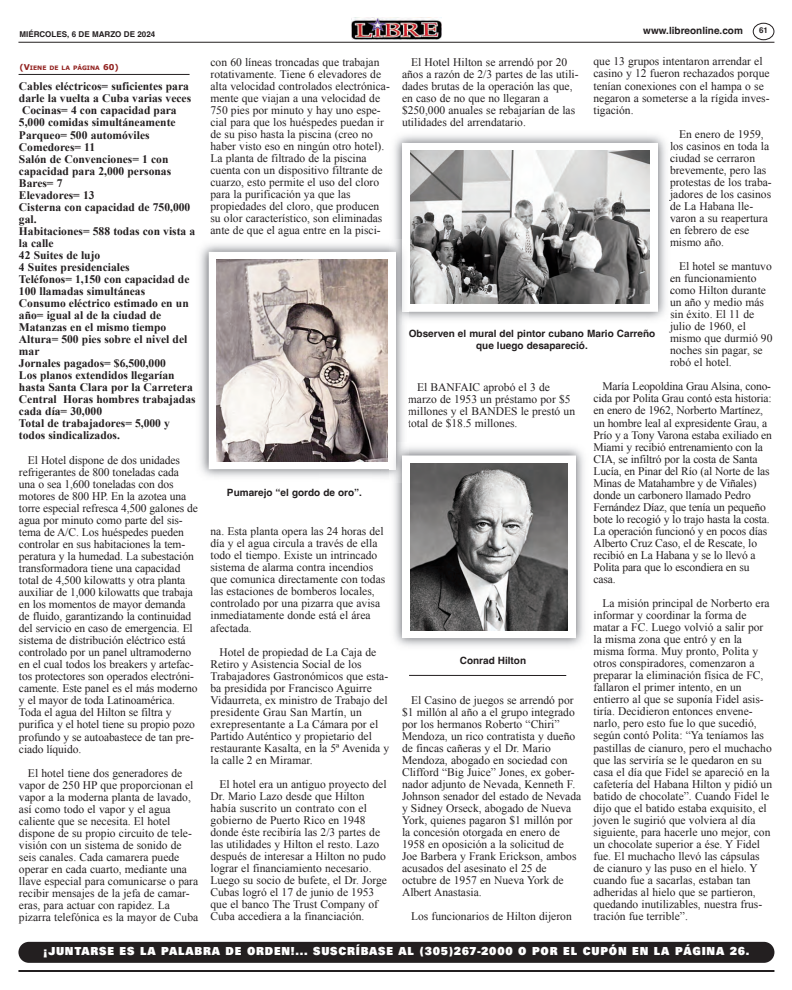
<style>
.page{position:relative;width:792px;height:990px;background:#fff}
.page>*{position:absolute;margin:0;border:0;box-sizing:border-box;transform-origin:0 0}
.t1{font:12px "Univers Ultra Bold DTC";letter-spacing:.065em;color:#fff;scale:.92 1}
.t2{font:11.5px/12px "Times New Roman";color:#231f20}
.t3{font:700 11.5px/12px "Times New Roman";color:#231f20}
.t4{font:700 10px/12px "Helvetica";color:#231f20;text-align:center}
.t5{font:700 8px "Helvetica";color:#231f20}
.t6{font:700 6px "Verdana";color:#91211f}
.s1{font-size:8px}
</style>
<div class="page">
<hr style="left:18px;top:42px;width:756px;height:1px;background:#231f20">
<img style="left:352px;top:17px;width:89px;height:23px">
<svg style="left:753px;top:23px;width:21px;height:17px"></svg>
<hr style="left:18px;top:970px;width:756px;height:2px;background:#231f20">
<div style="left:18px;top:942px;width:756px;height:21px;background:#231f20;border-radius:10px"></div>
<hr style="left:19px;top:74px;width:171px;height:1px;background:#231f20">
<img style="left:394px;top:135px;width:272px;height:185px">
<svg style="left:669px;top:142px;width:2px;height:68px"></svg>
<svg style="left:670px;top:278px;width:1px;height:28px"></svg>
<img style="left:410px;top:151px;width:240px;height:153px">
<img style="left:200px;top:244px;width:190px;height:233px">
<img style="left:396px;top:324px;width:8px;height:119px">
<svg style="left:408px;top:398px;width:1px;height:28px"></svg>
<img style="left:390px;top:239px;width:12px;height:85px">
<svg style="left:402px;top:312px;width:7px;height:12px"></svg>
<img style="left:402px;top:239px;width:7px;height:73px">
<img style="left:217px;top:260px;width:171px;height:201px">
<img style="left:391px;top:443px;width:193px;height:204px">
<img style="left:391px;top:443px;width:5px;height:26px">
<img style="left:410px;top:463px;width:158px;height:167px">
<hr style="left:409px;top:675px;width:157px;height:1px;background:#231f20">
<p class="t5" style="left:19px;top:31px;width:137px">MIÉRCOLES, 6 DE MARZO DE 2024</p>
<p class="t4" style="left:643px;top:26px;width:101px">www.libreonline.com</p>
<p class="t5" style="left:759px;top:26px;width:10px">61</p>
<p class="t6" style="left:19px;top:64px;width:101px"><span class="s1">(V</span>IENE DE LA PÁGINA <span class="s1">60)</span></p>
<p class="t3" style="left:19px;top:80px;width:178px">Cables eléctricos= suficientes para darle la vuelta a Cuba varias veces<br>Cocinas= 4 con capacidad para<br>5,000 comidas simultáneamente<br>Parqueo= 500 automóviles<br>Comedores= 11<br>Salón de Convenciones= 1 con capacidad para 2,000 personas<br>Bares= 7<br>Elevadores= 13<br>Cisterna con capacidad de 750,000 gal.<br>Habitaciones= 588 todas con vista a la calle<br>42 Suites de lujo<br>4 Suites presidenciales<br>Teléfonos= 1,150 con capacidad de<br>100 llamadas simultáneas<br>Consumo eléctrico estimado en un año= igual al de la ciudad de<br>Matanzas en el mismo tiempo<br>Altura= 500 pies sobre el nivel del mar<br>Jornales pagados= $6,500,000<br>Los planos extendidos llegarían hasta Santa Clara por la Carretera<br>Central Horas hombres trabajadas cada día= 30,000<br>Total de trabajadores= 5,000 y todos sindicalizados.</p>
<p class="t2" style="left:19px;top:454px;width:180px;text-indent:9px">El Hotel dispone de dos unidades refrigerantes de 800 toneladas cada una o sea 1,600 toneladas con dos motores de 800 HP. En la azotea una torre especial refresca 4,500 galones de agua por minuto como parte del sis&shy;tema de A/C. Los huéspedes pueden controlar en sus habitaciones la tem&shy;peratura y la humedad. La subestación transformadora tiene una capacidad total de 4,500 kilowatts y otra planta auxiliar de 1,000 kilowatts que trabaja en los momentos de mayor demanda de fluido, garantizando la continuidad del servicio en caso de emergencia. El sistema de distribución eléctrico está controlado por un panel ultramoderno en el cual todos los breakers y artefac&shy;tos protectores son operados electróni&shy;camente. Este panel es el más moderno y el mayor de toda Latinoamérica.<br>Toda el agua del Hilton se filtra y purifica y el hotel tiene su propio pozo profundo y se autoabastece de tan pre&shy;ciado líquido.</p>
<p class="t2" style="left:19px;top:767px;width:181px;text-indent:9px">El hotel tiene dos generadores de vapor de 250 HP que proporcionan el vapor a la moderna planta de lavado, así como todo el vapor y el agua caliente que se necesita. El hotel dispone de su propio circuito de tele&shy;visión con un sistema de sonido de seis canales. Cada camarera puede operar en cada cuarto, mediante una llave especial para comunicarse o para recibir mensajes de la jefa de camar&shy;eras, para actuar con rapidez. La pizarra telefónica es la mayor de Cuba</p>
<p class="t2" style="left:211px;top:56px;width:181px">con 60 líneas troncadas que trabajan rotativamente. Tiene 6 elevadores de alta velocidad controlados electrónica&shy;mente que viajan a una velocidad de 750 pies por minuto y hay uno espe&shy;cial para que los huéspedes puedan ir de su piso hasta la piscina (creo no haber visto eso en ningún otro hotel).<br>La planta de filtrado de la piscina cuenta con un dispositivo filtrante de cuarzo, esto permite el uso del cloro para la purificación ya que las propiedades del cloro, que producen su olor característico, son eliminadas ante de que el agua entre en la pisci-</p>
<p class="t4" style="left:227px;top:487px;width:137px">Pumarejo “el gordo de oro”.</p>
<p class="t2" style="left:211px;top:525px;width:176px">na. Esta planta opera las 24 horas del día y el agua circula a través de ella todo el tiempo. Existe un intrincado sistema de alarma contra incendios que comunica directamente con todas las estaciones de bomberos locales, controlado por una pizarra que avisa inmediatamente donde está el área afectada.</p>
<p class="t2" style="left:211px;top:646px;width:180px;text-indent:9px">Hotel de propiedad de La Caja de Retiro y Asistencia Social de los Trabajadores Gastronómicos que esta&shy;ba presidida por Francisco Aguirre Vidaurreta, ex ministro de Trabajo del presidente Grau San Martín, un exrepresentante a La Cámara por el Partido Auténtico y propietario del restaurante Kasalta, en la 5ª Avenida y la calle 2 en Miramar.</p>
<p class="t2" style="left:211px;top:778px;width:178px;text-indent:9px">El hotel era un antiguo proyecto del Dr. Mario Lazo desde que Hilton había suscrito un contrato con el gobierno de Puerto Rico en 1948 donde éste recibiría las 2/3 partes de las utilidades y Hilton el resto. Lazo después de interesar a Hilton no pudo lograr el financiamiento necesario.<br>Luego su socio de bufete, el Dr. Jorge Cubas logró el 17 de junio de 1953 que el banco The Trust Company of Cuba accediera a la financiación.</p>
<p class="t2" style="left:594px;top:56px;width:178px">que 13 grupos intentaron arrendar el casino y 12 fueron rechazados porque tenían conexiones con el hampa o se negaron a someterse a la rígida inves&shy;tigación.</p>
<p class="t2" style="left:670px;top:128px;width:103px;text-indent:9px">En enero de 1959, los casinos en toda la ciudad se cerraron brevemente, pero las protestas de los traba&shy;jadores de los casinos de La Habana lle&shy;varon a su reapertura en febrero de ese mismo año.</p>
<p class="t2" style="left:670px;top:260px;width:104px;text-indent:9px">El hotel se mantuvo en funcionamiento como Hilton durante un año y medio más sin éxito. El 11 de julio de 1960, el mismo que durmió 90 noches sin pagar, se robó el hotel.</p>
<p class="t2" style="left:594px;top:381px;width:180px;text-indent:9px">María Leopoldina Grau Alsina, cono&shy;cida por Polita Grau contó esta historia: en enero de 1962, Norberto Martínez, un hombre leal al expresidente Grau, a Prío y a Tony Varona estaba exiliado en Miami y recibió entrenamiento con la CIA, se infiltró por la costa de Santa Lucía, en Pinar del Río (al Norte de las Minas de Matahambre y de Viñales) donde un carbonero llamado Pedro Fernández Díaz, que tenía un pequeño bote lo recogió y lo trajo hasta la costa.<br>La operación funcionó y en pocos días Alberto Cruz Caso, el de Rescate, lo recibió en La Habana y se lo llevó a Polita para que lo escondiera en su casa.</p>
<p class="t2" style="left:594px;top:597px;width:180px;text-indent:9px">La misión principal de Norberto era informar y coordinar la forma de matar a FC. Luego volvió a salir por la misma zona que entró y en la misma forma. Muy pronto, Polita y otros conspiradores, comenzaron a preparar la eliminación física de FC, fallaron el primer intento, en un entierro al que se suponía Fidel asis&shy;tiría. Decidieron entonces envene&shy;narlo, pero esto fue lo que sucedió, según contó Polita: “Ya teníamos las pastillas de cianuro, pero el muchacho que las serviría se le quedaron en su casa el día que Fidel se apareció en la cafetería del Habana Hilton y pidió un batido de chocolate”. Cuando Fidel le dijo que el batido estaba exquisito, el joven le sugirió que volviera al día siguiente, para hacerle uno mejor, con un chocolate superior a ése. Y Fidel fue. El muchacho llevó las cápsulas de cianuro y las puso en el hielo. Y cuando fue a sacarlas, estaban tan adheridas al hielo que se partieron, quedando inutilizables, nuestra frus&shy;tración fue terrible”.</p>
<p class="t2" style="left:402px;top:56px;width:178px;text-indent:9px">El Hotel Hilton se arrendó por 20 años a razón de 2/3 partes de las utili&shy;dades brutas de la operación las que, en caso de no que no llegaran a $250,000 anuales se rebajarían de las utilidades del arrendatario.</p>
<p class="t4" style="left:409px;top:328px;width:248px">Observen el mural del pintor cubano Mario Carreño que luego desapareció.</p>
<p class="t2" style="left:408px;top:381px;width:169px;text-indent:9px">El BANFAIC aprobó el 3 de marzo de 1953 un préstamo por $5 millones y el BANDES le prestó un total de $18.5 millones.</p>
<p class="t4" style="left:460px;top:655px;width:68px">Conrad Hilton</p>
<p class="t2" style="left:402px;top:694px;width:181px;text-indent:9px">El Casino de juegos se arrendó por $1 millón al año a el grupo integrado por los hermanos Roberto “Chiri” Mendoza, un rico contratista y dueño de fincas cañeras y el Dr. Mario Mendoza, abogado en sociedad con Clifford “Big Juice” Jones, ex gober&shy;nador adjunto de Nevada, Kenneth F.<br>Johnson senador del estado de Nevada y Sidney Orseck, abogado de Nueva York, quienes pagaron $1 millón por la concesión otorgada en enero de 1958 en oposición a la solicitud de Joe Barbera y Frank Erickson, ambos acusados del asesinato el 25 de octubre de 1957 en Nueva York de Albert Anastasia.</p>
<p class="t2" style="left:411px;top:910px;width:162px">Los funcionarios de Hilton dijeron</p>
<p class="t1" style="left:43px;top:947px;width:769px">¡JUNTARSE ES LA PALABRA DE ORDEN!... SUSCRÍBASE AL (305)267-2000 O POR EL CUPÓN EN LA PÁGINA 26.</p>
</div>
